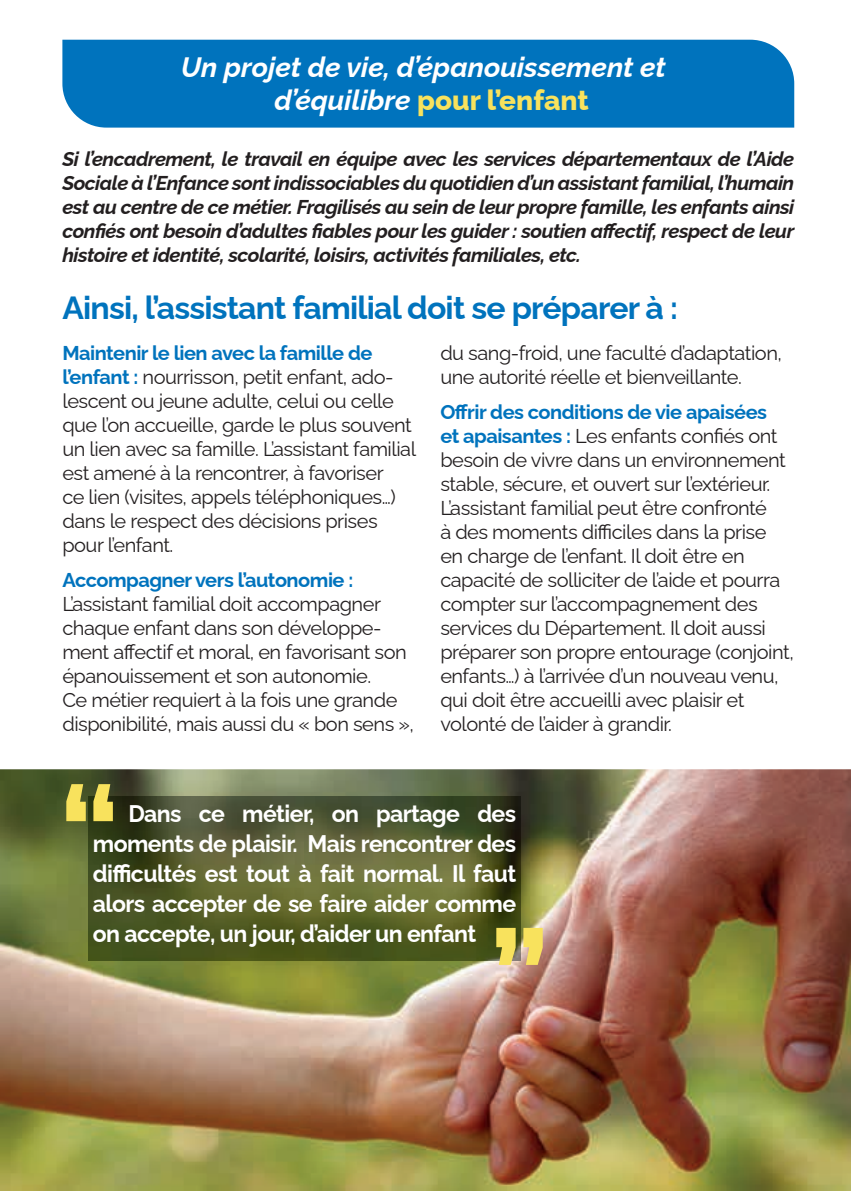
<style>
.page{position:relative;width:851px;height:1191px;background:#fff}
.page>*{position:absolute;margin:0;border:0;box-sizing:border-box;transform-origin:0 0}
.t1{font:700 144px "Raleway";color:#f8e25d}
.t2{font:700 32px "Raleway";letter-spacing:-.025em;color:#0073bd}
.t3{font:italic 700 28px/33.6px "Raleway";color:#fff;text-align:center}
.t4{font:700 24px/30px "Raleway";letter-spacing:-.025em;color:#fff;text-align:justify;scale:.96 1}
.t5{font:20px/24px "Raleway";letter-spacing:-.025em;color:#231f20}
.t6{font:italic 700 20px/24px "Raleway";letter-spacing:-.025em;color:#231f20;text-align:justify}
.t7{font:700 20px "Raleway";letter-spacing:-.025em;color:#0073bd}
.s1{font-weight:800;font-style:normal;color:#f8e25d}
.s2{font-weight:700;color:#0073bd}
</style>
<div class="page">
<svg style="left:850px;top:792px;width:1px;height:295px"></svg>
<div style="left:62px;top:40px;width:732px;height:88px;background:#0073bd"></div>
<img style="left:0;top:769px;width:850px;height:422px">
<img style="left:89px;top:796px;width:431px;height:164px">
<h3 class="t3" style="left:181px;top:47px;width:486px">Un projet de vie, d’épanouissement et d’équilibre <span class="s1">pour l’enfant</span></h3>
<p class="t6" style="left:62px;top:145px;width:733px">Si l’encadrement, le travail en équipe avec les services départementaux de l’Aide Sociale à l’Enfance sont indissociables du quotidien d’un assistant familial, l’humain est au centre de ce métier. Fragilisés au sein de leur propre famille, les enfants ainsi confiés ont besoin d’adultes fiables pour les guider : soutien affectif, respect de leur histoire et identité, scolarité, loisirs, activités familiales, etc.</p>
<h2 class="t2" style="left:62px;top:282px;width:617px">Ainsi, l’assistant familial doit se préparer à :</h2>
<p class="t5" style="left:62px;top:338px;width:355px"><span class="s2">Maintenir le lien avec la famille de l’enfant :</span> nourrisson, petit enfant, ado&shy;lescent ou jeune adulte, celui ou celle que l’on accueille, garde le plus souvent un lien avec sa famille. L’assistant familial est amené à la rencontrer, à favoriser<br>ce lien (visites, appels téléphoniques…) dans le respect des décisions prises pour l’enfant.</p>
<p class="t7" style="left:62px;top:564px;width:292px">Accompagner vers l’autonomie :</p>
<p class="t5" style="left:62px;top:590px;width:353px">L’assistant familial doit accompagner chaque enfant dans son développe&shy;ment affectif et moral, en favorisant son épanouissement et son autonomie.<br>Ce métier requiert à la fois une grande disponibilité, mais aussi du « bon sens »,</p>
<p class="t5" style="left:440px;top:338px;width:343px">du sang-froid, une faculté d’adaptation, une autorité réelle et bienveillante.</p>
<p class="t5" style="left:440px;top:398px;width:355px"><span class="s2">Offrir des conditions de vie apaisées<br>et apaisantes :</span> Les enfants confiés ont besoin de vivre dans un environnement stable, sécure, et ouvert sur l’extérieur.<br>L’assistant familial peut être confronté<br>à des moments difficiles dans la prise en charge de l’enfant. Il doit être en capacité de solliciter de l’aide et pourra compter sur l’accompagnement des services du Département. Il doit aussi préparer son propre entourage (conjoint, enfants…) à l’arrivée d’un nouveau venu, qui doit être accueilli avec plaisir et volonté de l’aider à grandir.</p>
<h1 class="t1" style="left:58px;top:723px;width:64px">“</h1>
<p class="t4" style="left:93px;top:796px;width:442px;text-indent:36px">Dans ce métier, on partage des moments de plaisir. Mais rencontrer des difficultés est tout à fait normal. Il faut alors accepter de se faire aider comme on accepte, un jour, d’aider un enfant</p>
<h1 class="t1" style="left:488px;top:868px;width:63px">”</h1>
</div>
